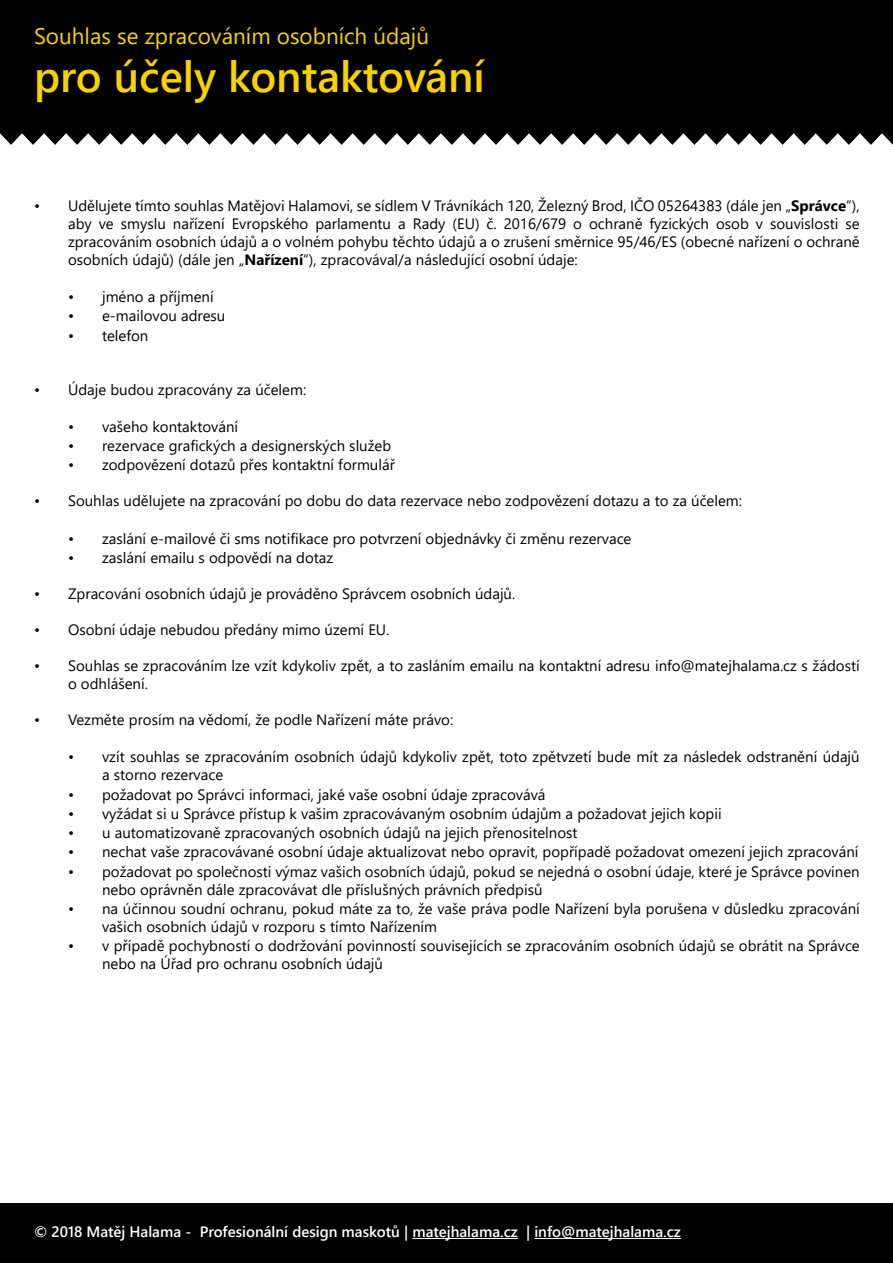
<style>
.page{position:relative;width:893px;height:1263px;background:#fff}
.page>*{position:absolute;margin:0;border:0;box-sizing:border-box;transform-origin:0 0}
.t1{font:600 43.5px "Segoe UI";color:#f8d200}
.t2{font:22.5px "Segoe UI";color:#f8d200}
.t3{font:15px/18px "Segoe UI";color:#000}
.t4{font:600 15px "Segoe UI";color:#fff}
.s1{font-weight:700}
</style>
<div class="page">
<div style="left:0;top:0;width:893px;height:180px;background:#000"></div>
<div style="left:0;top:1203px;width:893px;height:60px;background:#000"></div>
<hr style="left:412px;top:1238px;width:106px;height:1px;background:#fff">
<hr style="left:534px;top:1238px;width:147px;height:1px;background:#fff">
<svg style="left:0;top:133px;width:893px;height:47px;background:#ddd"></svg>
<h2 class="t2" style="left:34px;top:15px;width:397px">Souhlas se zpracováním osobních údajů</h2>
<h1 class="t1" style="left:34px;top:36px;width:452px">pro účely kontaktování</h1>
<p class="t3" style="left:68px;top:195px;width:793px;text-align:justify;text-indent:-34px">• Udělujete tímto souhlas Matějovi Halamovi, se sídlem V Trávníkách 120, Železný Brod, IČO 05264383 (dále jen „<span class="s1">Správce</span>“), aby ve smyslu nařízení Evropského parlamentu a Rady (EU) č. 2016/679 o ochraně fyzických osob v souvislosti se zpracováním osobních údajů a o volném pohybu těchto údajů a o zrušení směrnice 95/46/ES (obecné nařízení o ochraně osobních údajů) (dále jen „<span class="s1">Nařízení</span>“), zpracovával/a následující osobní údaje:</p>
<p class="t3" style="left:68px;top:286px;width:147px">• jméno a příjmení</p>
<p class="t3" style="left:68px;top:306px;width:159px">• e-mailovou adresu</p>
<p class="t3" style="left:68px;top:325px;width:82px">• telefon</p>
<p class="t3" style="left:34px;top:379px;width:274px">• Údaje budou zpracovány za účelem:</p>
<p class="t3" style="left:68px;top:416px;width:172px">• vašeho kontaktování</p>
<p class="t3" style="left:68px;top:435px;width:325px">• rezervace grafických a designerských služeb</p>
<p class="t3" style="left:68px;top:455px;width:328px">• zodpovězení dotazů přes kontaktní formulář</p>
<p class="t3" style="left:34px;top:491px;width:710px">• Souhlas udělujete na zpracování po dobu do data rezervace nebo zodpovězení dotazu a to za účelem:</p>
<p class="t3" style="left:68px;top:528px;width:565px">• zaslání e-mailové či sms notifikace pro potvrzení objednávky či změnu rezervace</p>
<p class="t3" style="left:68px;top:547px;width:267px">• zaslání emailu s odpovědí na dotaz</p>
<p class="t3" style="left:34px;top:583px;width:483px">• Zpracování osobních údajů je prováděno Správcem osobních údajů.</p>
<p class="t3" style="left:34px;top:619px;width:357px">• Osobní údaje nebudou předány mimo území EU.</p>
<p class="t3" style="left:68px;top:655px;width:793px;text-indent:-34px">• Souhlas se zpracováním lze vzít kdykoliv zpět, a to zasláním emailu na kontaktní adresu info@matejhalama.cz s žádostí o odhlášení.</p>
<p class="t3" style="left:34px;top:709px;width:421px">• Vezměte prosím na vědomí, že podle Nařízení máte právo:</p>
<p class="t3" style="left:102px;top:747px;width:759px;text-indent:-34px">• vzít souhlas se zpracováním osobních údajů kdykoliv zpět, toto zpětvzetí bude mít za následek odstranění údajů a storno rezervace</p>
<p class="t3" style="left:68px;top:784px;width:479px">• požadovat po Správci informaci, jaké vaše osobní údaje zpracovává</p>
<p class="t3" style="left:68px;top:803px;width:655px">• vyžádat si u Správce přístup k vašim zpracovávaným osobním údajům a požadovat jejich kopii</p>
<p class="t3" style="left:68px;top:822px;width:511px">• u automatizovaně zpracovaných osobních údajů na jejich přenositelnost</p>
<p class="t3" style="left:68px;top:842px;width:792px">• nechat vaše zpracovávané osobní údaje aktualizovat nebo opravit, popřípadě požadovat omezení jejich zpracování</p>
<p class="t3" style="left:102px;top:861px;width:759px;text-indent:-34px">• požadovat po společnosti výmaz vašich osobních údajů, pokud se nejedná o osobní údaje, které je Správce povinen nebo oprávněn dále zpracovávat dle příslušných právních předpisů</p>
<p class="t3" style="left:102px;top:898px;width:759px;text-indent:-34px">• na účinnou soudní ochranu, pokud máte za to, že vaše práva podle Nařízení byla porušena v důsledku zpracování vašich osobních údajů v rozporu s tímto Nařízením</p>
<p class="t3" style="left:102px;top:936px;width:759px;text-indent:-34px">• v případě pochybností o dodržování povinností souvisejících se zpracováním osobních údajů se obrátit na Správce nebo na Úřad pro ochranu osobních údajů</p>
<p class="t4" style="left:34px;top:1218px;width:648px">© 2018 Matěj Halama - Profesionální design maskotů | matejhalama.cz | info@matejhalama.cz</p>
</div>
